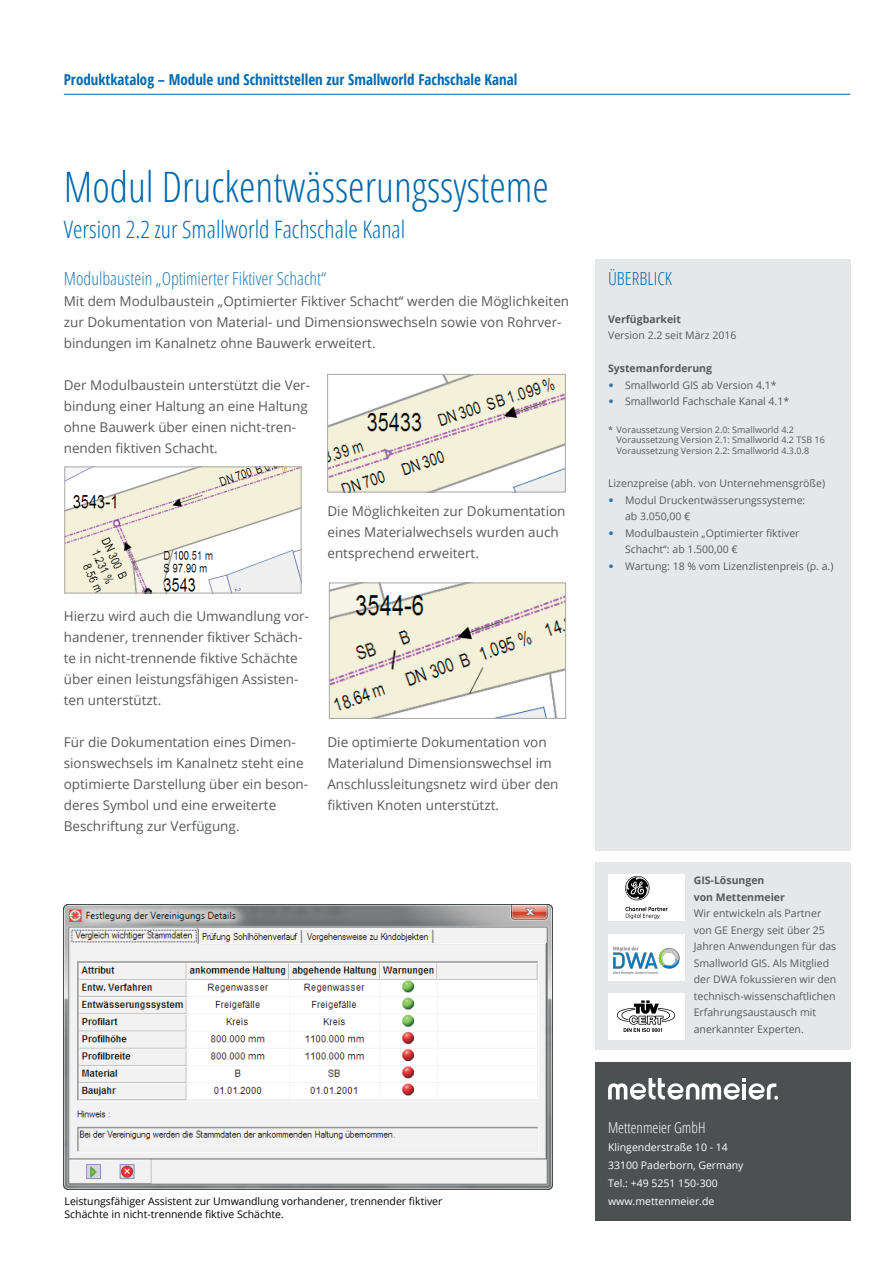
<style>
.page{position:relative;width:893px;height:1263px;background:#fff}
.page>*{position:absolute;margin:0;border:0;box-sizing:border-box;transform-origin:0 0}
.t1{font:300 condensed 42px "Open Sans";color:#0068ac}
.t2{font:300 condensed 24px "Open Sans";color:#0068ac}
.t3{font:300 condensed 18px "Open Sans";color:#227ab8}
.t4{font:300 condensed 18px "Open Sans";color:#0068ac}
.t5{font:700 condensed 15px "Open Sans";color:#0068ac}
.t6{font:300 condensed 15px "Open Sans";color:#fff}
.t7{font:13.5px/21px "Open Sans";color:#58595b}
.t8{font:10.5px/16.5px "Open Sans";color:#58595b}
.t9{font:10.5px/12.6px "Open Sans";color:#000}
.t10{font:10.5px/18px "Open Sans";color:#fff}
.t11{font:700 10.5px/16.5px "Open Sans";color:#58595b}
.t12{font:9px/10.8px "Open Sans";color:#58595b}
.s1{font-family:"Calibri";font-size:12px;color:#227ab8}
</style>
<div class="page">
<div style="left:595px;top:863px;width:255px;height:187px;background:#e6e7e8"></div>
<div style="left:595px;top:259px;width:255px;height:591px;background:#e6e7e8"></div>
<div style="left:595px;top:1062px;width:255px;height:158px;background:#4d5051"></div>
<svg style="left:608px;top:1078px;width:171px;height:22px"></svg>
<hr style="left:64px;top:94px;width:786px;height:1px;background:#0068ac">
<div style="left:608px;top:993px;width:77px;height:47px;background:#fff"></div>
<img style="left:617px;top:1000px;width:59px;height:32px">
<div style="left:608px;top:934px;width:77px;height:47px;background:#fff"></div>
<div style="left:608px;top:874px;width:77px;height:47px;background:#fff"></div>
<img style="left:625px;top:875px;width:43px;height:44px">
<img style="left:614px;top:946px;width:65px;height:29px">
<img style="left:67px;top:469px;width:232px;height:122px">
<div style="left:65px;top:467px;width:236px;height:126px;border:1px solid #a9a6a7"></div>
<img style="left:64px;top:905px;width:489px;height:284px">
<img style="left:329px;top:376px;width:235px;height:114px">
<div style="left:327px;top:374px;width:239px;height:118px;border:1px solid #a9a6a7"></div>
<img style="left:331px;top:585px;width:233px;height:132px">
<div style="left:329px;top:583px;width:237px;height:136px;border:1px solid #a9a6a7"></div>
<p class="t5" style="left:64px;top:69px;width:455px">Produktkatalog – Module und Schnittstellen zur Smallworld Fachschale Kanal</p>
<h1 class="t1" style="left:64px;top:158px;width:487px">Modul Druckentwässerungssysteme</h1>
<h2 class="t2" style="left:64px;top:213px;width:343px">Version 2.2 zur Smallworld Fachschale Kanal</h2>
<h3 class="t3" style="left:64px;top:266px;width:264px">Modulbaustein „Optimierter Fiktiver Schacht“</h3>
<p class="t7" style="left:64px;top:290px;width:507px">Mit dem Modulbaustein „Optimierter Fiktiver Schacht“ werden die Möglichkeiten zur Dokumentation von Material- und Dimensionswechseln sowie von Rohrver&shy;bindungen im Kanalnetz ohne Bauwerk erweitert.</p>
<p class="t7" style="left:64px;top:374px;width:248px">Der Modulbaustein unterstützt die Ver&shy;bindung einer Haltung an eine Haltung ohne Bauwerk über einen nicht-tren&shy;nenden fiktiven Schacht.</p>
<p class="t7" style="left:327px;top:500px;width:240px">Die Möglichkeiten zur Dokumentation eines Materialwechsels wurden auch entsprechend erweitert.</p>
<p class="t7" style="left:64px;top:605px;width:247px">Hierzu wird auch die Umwandlung vor&shy;handener, trennender fiktiver Schäch&shy;te in nicht-trennende fiktive Schächte über einen leistungsfähigen Assisten&shy;ten unterstützt.</p>
<p class="t7" style="left:64px;top:731px;width:246px">Für die Dokumentation eines Dimen&shy;sionswechsels im Kanalnetz steht eine optimierte Darstellung über ein beson&shy;deres Symbol und eine erweiterte Beschriftung zur Verfügung.</p>
<p class="t7" style="left:327px;top:731px;width:233px">Die optimierte Dokumentation von Materialund Dimensionswechsel im Anschlussleitungsnetz wird über den fiktiven Knoten unterstützt.</p>
<p class="t9" style="left:65px;top:1195px;width:379px">Leistungsfähiger Assistent zur Umwandlung vorhandener, trennender fiktiver<br>Schächte in nicht-trennende fiktive Schächte.</p>
<h3 class="t4" style="left:608px;top:266px;width:66px">ÜBERBLICK</h3>
<p class="t11" style="left:608px;top:310px;width:74px">Verfügbarkeit</p>
<p class="t8" style="left:608px;top:327px;width:130px">Version 2.2 seit März 2016</p>
<p class="t11" style="left:608px;top:360px;width:105px">Systemanforderung</p>
<p class="t8" style="left:608px;top:376px;width:170px"><span class="s1">•</span> Smallworld GIS ab Version 4.1*</p>
<p class="t8" style="left:608px;top:393px;width:183px"><span class="s1">•</span> Smallworld Fachschale Kanal 4.1*</p>
<p class="t12" style="left:617px;top:424px;width:210px;text-indent:-9px">* Voraussetzung Version 2.0: Smallworld 4.2<br>Voraussetzung Version 2.1: Smallworld 4.2 TSB 16<br>Voraussetzung Version 2.2: Smallworld 4.3.0.8</p>
<p class="t8" style="left:608px;top:475px;width:219px">Lizenzpreise (abh. von Unternehmensgröße)</p>
<p class="t8" style="left:625px;top:491px;width:182px;text-indent:-17px"><span class="s1">•</span> Modul Druckentwässerungssysteme: ab 3.050,00 €</p>
<p class="t8" style="left:625px;top:524px;width:176px;text-indent:-17px"><span class="s1">•</span> Modulbaustein „Optimierter fiktiver<br>Schacht“: ab 1.500,00 €</p>
<p class="t8" style="left:608px;top:557px;width:227px"><span class="s1">•</span> Wartung: 18 % vom Lizenzlistenpreis (p. a.)</p>
<p class="t11" style="left:694px;top:872px;width:93px">GIS-Lösungen von Mettenmeier</p>
<p class="t8" style="left:694px;top:905px;width:144px">Wir entwickeln als Partner von GE Energy seit über 25<br>Jahren Anwendungen für das<br>Smallworld GIS. Als Mitglied der DWA fokussieren wir den technisch-wissenschaftlichen<br>Erfahrungsaustausch mit anerkannter Experten.</p>
<p class="t6" style="left:608px;top:1117px;width:99px">Mettenmeier GmbH</p>
<p class="t10" style="left:608px;top:1137px;width:137px">Klingenderstraße 10 - 14<br>33100 Paderborn, Germany<br>Tel.: +49 5251 150-300 www.mettenmeier.de</p>
</div>
